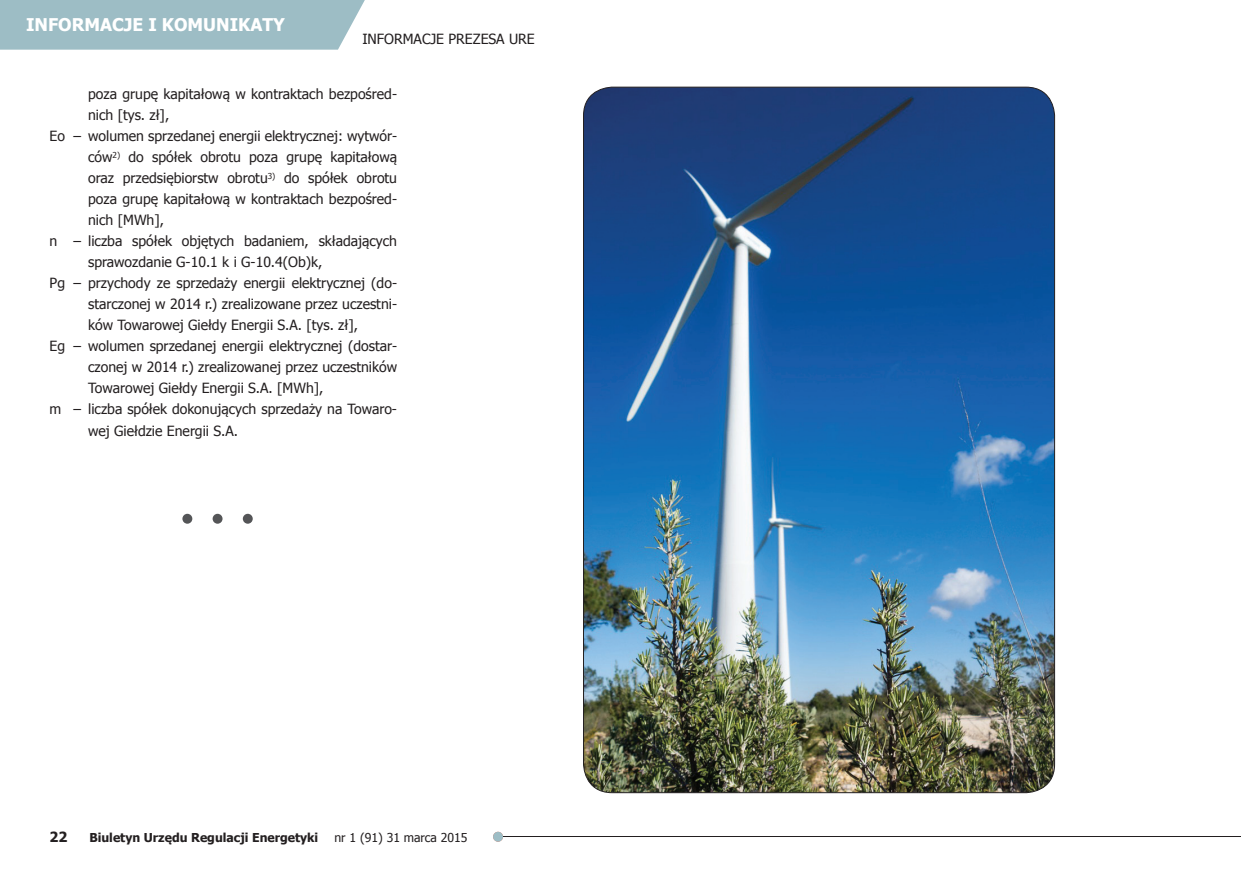
<style>
.page{position:relative;width:1241px;height:874px;background:#fff}
.page>*{position:absolute;margin:0;border:0;box-sizing:border-box;transform-origin:0 0}
.t1{font:700 17.5px "Tahoma";color:#fff}
.t2{font:14px "Tahoma";color:#231f20}
.t3{font:700 14px "Tahoma";color:#231f20}
.t4{font:700 12.25px "Tahoma";color:#231f20}
.t5{font:12.25px "Tahoma";color:#231f20}
</style>
<div class="page">
<div style="left:0;top:0;width:365px;height:50px;background:#9dbdc5"></div>
<hr style="left:503px;top:835px;width:737px;height:1px;background:#231f20">
<div style="left:493px;top:831px;width:10px;height:10px;background:#9dbdc5;border-radius:50%"></div>
<div style="left:182px;top:513px;width:10px;height:10px;background:#545557;border-radius:50%"></div>
<div style="left:212px;top:513px;width:10px;height:10px;background:#545557;border-radius:50%"></div>
<div style="left:243px;top:513px;width:10px;height:10px;background:#545557;border-radius:50%"></div>
<img style="left:583px;top:87px;width:471px;height:705px">
<p class="t1" style="left:26px;top:12px;width:260px">INFORMACJE I KOMUNIKATY</p>
<p class="t2" style="left:362px;top:29px;width:174px">INFORMACJE PREZESA URE</p>
<p class="t2" style="left:88px;top:85px;width:310px">poza grupę kapitałową w kontraktach bezpośred-</p>
<p class="t2" style="left:88px;top:106px;width:83px">nich [tys. zł],</p>
<p class="t2" style="left:50px;top:127px;width:349px">Eo – wolumen sprzedanej energii elektrycznej: wytwór-</p>
<p class="t2" style="left:88px;top:148px;width:310px">ców<sup>2)</sup> do spółek obrotu poza grupę kapitałową</p>
<p class="t2" style="left:88px;top:169px;width:310px">oraz przedsiębiorstw obrotu<sup>3)</sup> do spółek obrotu</p>
<p class="t2" style="left:88px;top:190px;width:310px">poza grupę kapitałową w kontraktach bezpośred-</p>
<p class="t2" style="left:88px;top:211px;width:77px">nich [MWh],</p>
<p class="t2" style="left:50px;top:232px;width:349px">n – liczba spółek objętych badaniem, składających</p>
<p class="t2" style="left:88px;top:253px;width:236px">sprawozdanie G-10.1 k i G-10.4(Ob)k,</p>
<p class="t2" style="left:50px;top:274px;width:349px">Pg – przychody ze sprzedaży energii elektrycznej (do-</p>
<p class="t2" style="left:88px;top:295px;width:310px">starczonej w 2014 r.) zrealizowane przez uczestni-</p>
<p class="t2" style="left:88px;top:316px;width:271px">ków Towarowej Giełdy Energii S.A. [tys. zł],</p>
<p class="t2" style="left:50px;top:337px;width:349px">Eg – wolumen sprzedanej energii elektrycznej (dostar-</p>
<p class="t2" style="left:88px;top:358px;width:310px">czonej w 2014 r.) zrealizowanej przez uczestników</p>
<p class="t2" style="left:88px;top:379px;width:237px">Towarowej Giełdy Energii S.A. [MWh],</p>
<p class="t2" style="left:50px;top:400px;width:349px">m – liczba spółek dokonujących sprzedaży na Towaro-</p>
<p class="t2" style="left:88px;top:421px;width:151px">wej Giełdzie Energii S.A.</p>
<p class="t3" style="left:50px;top:826px;width:19px">22</p>
<p class="t4" style="left:89px;top:828px;width:230px">Biuletyn Urzędu Regulacji Energetyki</p>
<p class="t5" style="left:334px;top:828px;width:135px">nr 1 (91) 31 marca 2015</p>
</div>
